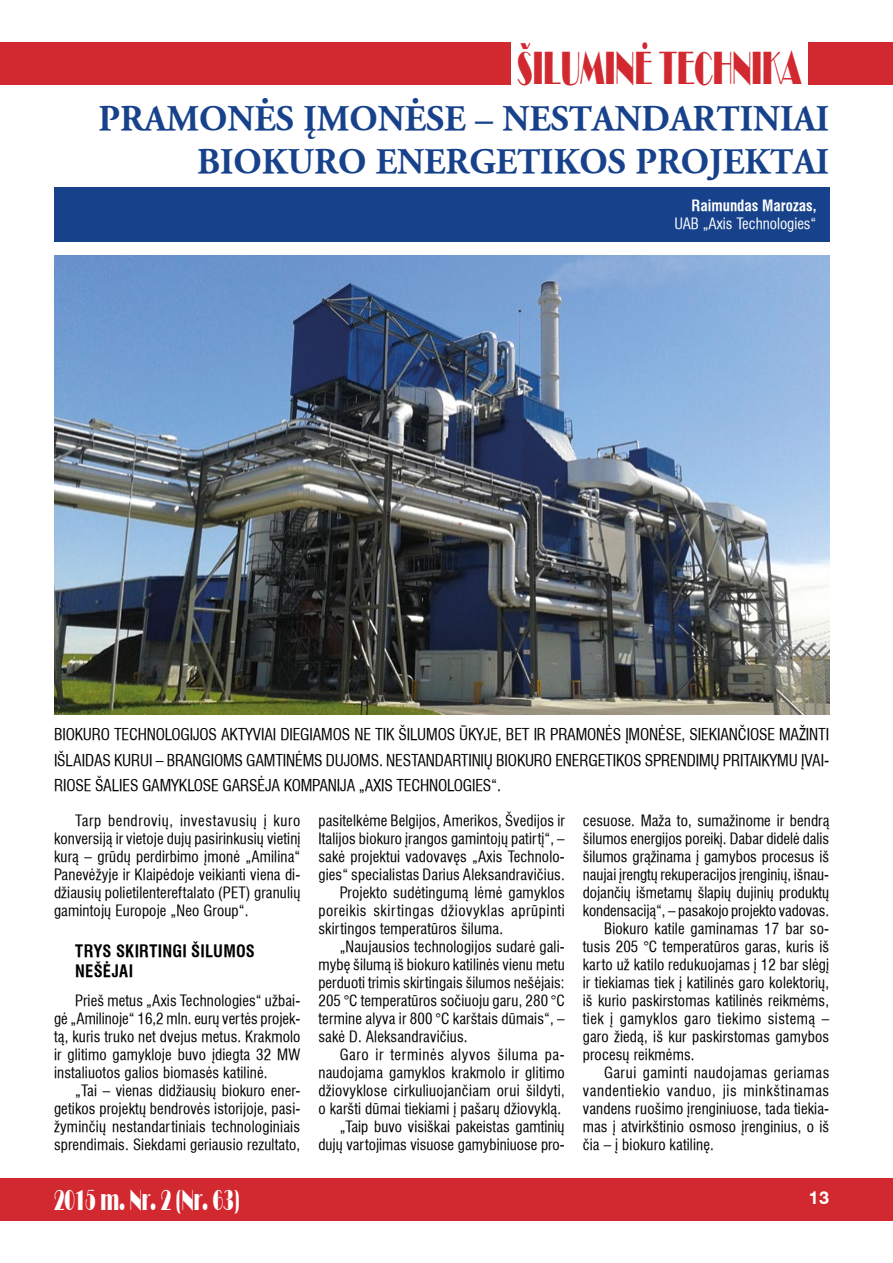
<style>
.page{position:relative;width:893px;height:1263px;background:#fff}
.page>*{position:absolute;margin:0;border:0;box-sizing:border-box;transform-origin:0 0}
.t1{font:48px "Broadway Normal";color:#d2282f;scale:.54 1}
.t2{font:700 36px/43.2px "Garamond LT";color:#17428b;text-align:right}
.t3{font:30px "Broadway Normal";color:#fff;scale:.54 1}
.t4{font:700 18px "Helvetica LT";color:#fff}
.t5{font:700 condensed 16.5px/19.8px "Helvetica LT";letter-spacing:.015em;color:#000}
.t6{font:condensed 15.75px/25.5px "Helvetica LT";letter-spacing:-.01em;color:#000;text-align:justify}
.t7{font:condensed 15px/18px "Helvetica LT";letter-spacing:.01em;color:#000;text-align:justify}
.t8{font:condensed 15px "Helvetica LT";letter-spacing:.04em;color:#000}
.t9{font:condensed 15px "Helvetica LT";letter-spacing:.03em;color:#000}
.t10{font:condensed 15px "Helvetica LT";letter-spacing:.035em;color:#000}
.t11{font:condensed 15px "Helvetica LT";color:#fff}
.t12{font:700 condensed 15px "Helvetica LT";color:#fff}
</style>
<div class="page">
<div style="left:0;top:43px;width:510px;height:42px;background:#d2282f"></div>
<div style="left:0;top:1178px;width:893px;height:42px;background:#d2282f"></div>
<div style="left:808px;top:43px;width:85px;height:42px;background:#d2282f"></div>
<img style="left:54px;top:255px;width:775px;height:459px">
<div style="left:54px;top:188px;width:775px;height:54px;background:#17428b"></div>
<h1 class="t1" style="left:517px;top:40px;width:528px">ÐILUMINË TECHNIKA</h1>
<h2 class="t2" style="left:99px;top:97px;width:732px">PRAMONĖS ĮMONĖSE – NESTANDARTINIAI<br>BIOKURO ENERGETIKOS PROJEKTAI</h2>
<p class="t12" style="left:692px;top:195px;width:126px">Raimundas Marozas,</p>
<p class="t11" style="left:674px;top:213px;width:144px">UAB „Axis Technologies“</p>
<p class="t6" style="left:54px;top:722px;width:777px">BIOKURO TECHNOLOGIJOS AKTYVIAI DIEGIAMOS NE TIK ŠILUMOS ŪKYJE, BET IR PRAMONĖS ĮMONĖSE, SIEKIANČIOSE MAŽINTI IŠLAIDAS KURUI – BRANGIOMS GAMTINĖMS DUJOMS. NESTANDARTINIŲ BIOKURO ENERGETIKOS SPRENDIMŲ PRITAIKYMU ĮVAI-RIOSE ŠALIES GAMYKLOSE GARSĖJA KOMPANIJA „AXIS TECHNOLOGIES“.</p>
<p class="t7" style="left:54px;top:812px;width:248px;text-indent:21px">Tarp bendrovių, investavusių į kuro konversiją ir vietoje dujų pasirinkusių vietinį kurą – grūdų perdirbimo įmonė „Amilina“ Panevėžyje ir Klaipėdoje veikianti viena di&shy;džiausių polietilentereftalato (PET) granulių gamintojų Europoje „Neo Group“.</p>
<p class="t5" style="left:75px;top:941px;width:181px">TRYS SKIRTINGI ŠILUMOS<br>NEŠĖJAI</p>
<p class="t7" style="left:54px;top:992px;width:248px;text-indent:21px">Prieš metus „Axis Technologies“ užbai&shy;gė „Amilinoje“ 16,2 mln. eurų vertės projek&shy;tą, kuris truko net dvejus metus. Krakmolo ir glitimo gamykloje buvo įdiegta 32 MW instaliuotos galios biomasės katilinė.</p>
<p class="t7" style="left:54px;top:1082px;width:248px;text-indent:21px">„Tai – vienas didžiausių biokuro ener&shy;getikos projektų bendrovės istorijoje, pasi&shy;žyminčių nestandartiniais technologiniais sprendimais. Siekdami geriausio rezultato,</p>
<p class="t7" style="left:318px;top:812px;width:248px">pasitelkėme Belgijos, Amerikos, Švedijos ir</p>
<p class="t7" style="left:318px;top:830px;width:248px">Italijos biokuro įrangos gamintojų patirtį“, –</p>
<p class="t7" style="left:318px;top:848px;width:248px">sakė projektui vadovavęs „Axis Technolo-</p>
<p class="t7" style="left:318px;top:866px;width:248px">gies“ specialistas Darius Aleksandravičius.</p>
<p class="t7" style="left:340px;top:884px;width:226px">Projekto sudėtingumą lėmė gamyklos</p>
<p class="t10" style="left:318px;top:901px;width:248px">poreikis skirtingas džiovyklas aprūpinti</p>
<p class="t7" style="left:318px;top:920px;width:186px">skirtingos temperatūros šiluma.</p>
<p class="t7" style="left:340px;top:938px;width:227px">„Naujausios technologijos sudarė gali-</p>
<p class="t7" style="left:318px;top:956px;width:248px">mybę šilumą iš biokuro katilinės vienu metu</p>
<p class="t7" style="left:318px;top:974px;width:248px">perduoti trimis skirtingais šilumos nešėjais:</p>
<p class="t7" style="left:318px;top:992px;width:248px">205 °C temperatūros sočiuoju garu, 280 °C</p>
<p class="t7" style="left:318px;top:1010px;width:248px">termine alyva ir 800 °C karštais dūmais“, –</p>
<p class="t7" style="left:318px;top:1028px;width:151px">sakė D. Aleksandravičius.</p>
<p class="t8" style="left:340px;top:1045px;width:227px">Garo ir terminės alyvos šiluma pa-</p>
<p class="t7" style="left:318px;top:1064px;width:248px">naudojama gamyklos krakmolo ir glitimo</p>
<p class="t7" style="left:318px;top:1082px;width:248px">džiovyklose cirkuliuojančiam orui šildyti,</p>
<p class="t7" style="left:318px;top:1100px;width:244px">o karšti dūmai tiekiami į pašarų džiovyklą.</p>
<p class="t7" style="left:340px;top:1118px;width:227px">„Taip buvo visiškai pakeistas gamtinių</p>
<p class="t7" style="left:318px;top:1136px;width:248px">dujų vartojimas visuose gamybiniuose pro-</p>
<p class="t7" style="left:583px;top:812px;width:248px">cesuose. Maža to, sumažinome ir bendrą</p>
<p class="t7" style="left:583px;top:830px;width:248px">šilumos energijos poreikį. Dabar didelė dalis</p>
<p class="t7" style="left:583px;top:848px;width:248px">šilumos grąžinama į gamybos procesus iš</p>
<p class="t7" style="left:583px;top:866px;width:248px">naujai įrengtų rekuperacijos įrenginių, išnau-</p>
<p class="t7" style="left:583px;top:884px;width:248px">dojančių išmetamų šlapių dujinių produktų</p>
<p class="t7" style="left:583px;top:902px;width:248px">kondensaciją“, – pasakojo projekto vadovas.</p>
<p class="t7" style="left:604px;top:920px;width:227px">Biokuro katile gaminamas 17 bar so-</p>
<p class="t7" style="left:583px;top:938px;width:248px">tusis 205 °C temperatūros garas, kuris iš</p>
<p class="t7" style="left:583px;top:956px;width:248px">karto už katilo redukuojamas į 12 bar slėgį</p>
<p class="t7" style="left:583px;top:974px;width:248px">ir tiekiamas tiek į katilinės garo kolektorių,</p>
<p class="t7" style="left:583px;top:992px;width:248px">iš kurio paskirstomas katilinės reikmėms,</p>
<p class="t9" style="left:583px;top:1009px;width:248px">tiek į gamyklos garo tiekimo sistemą –</p>
<p class="t7" style="left:583px;top:1028px;width:248px">garo žiedą, iš kur paskirstomas gamybos</p>
<p class="t7" style="left:583px;top:1046px;width:113px">procesų reikmėms.</p>
<p class="t9" style="left:604px;top:1063px;width:227px">Garui gaminti naudojamas geriamas</p>
<p class="t8" style="left:583px;top:1081px;width:248px">vandentiekio vanduo, jis minkštinamas</p>
<p class="t7" style="left:583px;top:1100px;width:248px">vandens ruošimo įrenginiuose, tada tiekia-</p>
<p class="t7" style="left:583px;top:1118px;width:248px">mas į atvirkštinio osmoso įrenginius, o iš</p>
<p class="t7" style="left:583px;top:1136px;width:133px">čia – į biokuro katilinę.</p>
<h3 class="t3" style="left:54px;top:1182px;width:345px">2015 m. Nr. 2 (Nr. 63)</h3>
<p class="t4" style="left:809px;top:1187px;width:22px">13</p>
</div>
